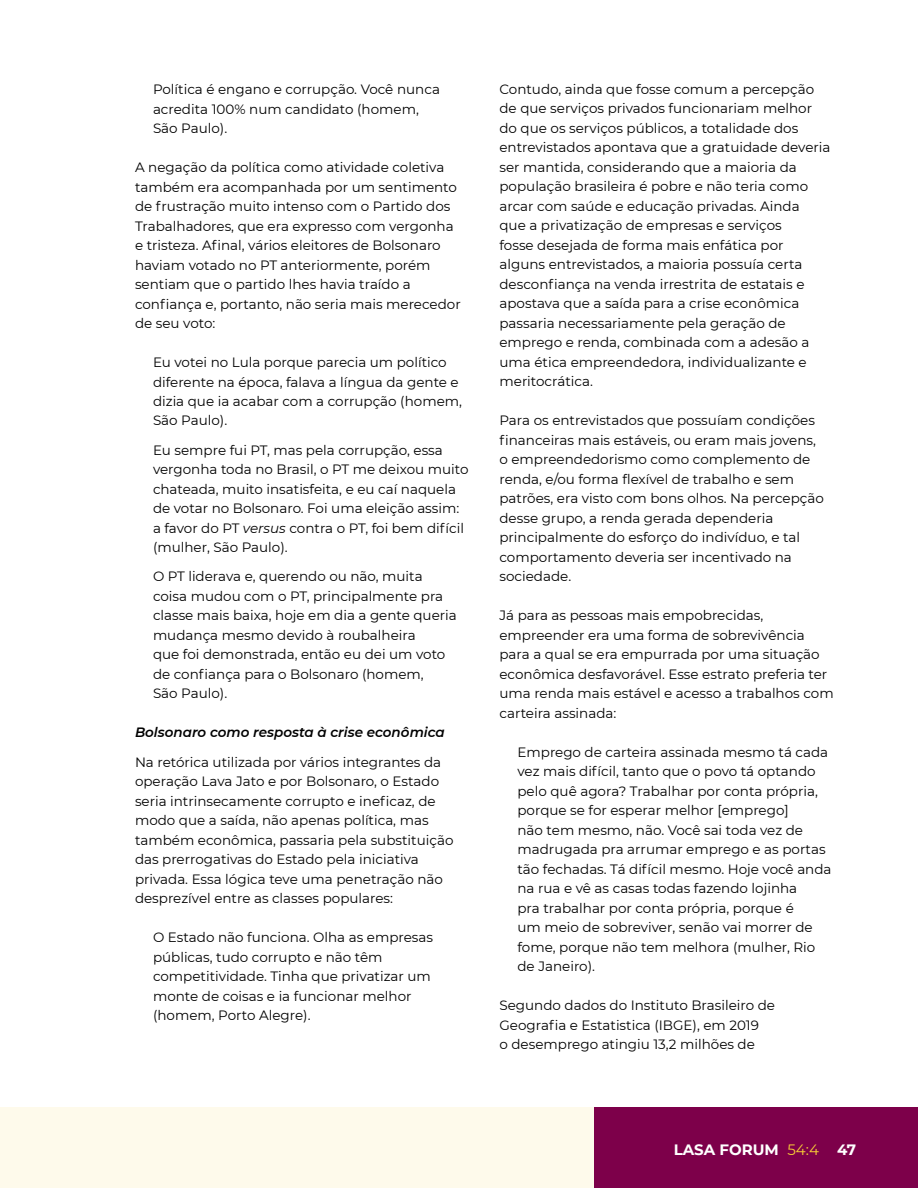
<style>
.page{position:relative;width:918px;height:1188px;background:#fff}
.page>*{position:absolute;margin:0;border:0;box-sizing:border-box;transform-origin:0 0}
.t1{font:700 15px "Montserrat";color:#fff}
.t2{font:13.5px/19.5px "Montserrat";color:#000}
.t3{font:italic 600 13.5px "Montserrat";color:#000}
.s1{font-style:italic}
.s2{font-weight:400;color:#f7cd36}
</style>
<div class="page">
<div style="left:0;top:1107px;width:594px;height:81px;background:#fefaeb"></div>
<div style="left:594px;top:1107px;width:324px;height:81px;background:#7d004a"></div>
<p class="t2" style="left:153px;top:79px;width:288px">Política é engano e corrupção. Você nunca acredita 100% num candidato (homem,<br>São Paulo).</p>
<p class="t2" style="left:135px;top:157px;width:327px">A negação da política como atividade coletiva também era acompanhada por um sentimento de frustração muito intenso com o Partido dos Trabalhadores, que era expresso com vergonha e tristeza. Afinal, vários eleitores de Bolsonaro haviam votado no PT anteriormente, porém sentiam que o partido lhes havia traído a confiança e, portanto, não seria mais merecedor de seu voto:</p>
<p class="t2" style="left:153px;top:352px;width:311px">Eu votei no Lula porque parecia um político diferente na época, falava a língua da gente e dizia que ia acabar com a corrupção (homem, São Paulo).</p>
<p class="t2" style="left:153px;top:440px;width:317px">Eu sempre fui PT, mas pela corrupção, essa vergonha toda no Brasil, o PT me deixou muito chateada, muito insatisfeita, e eu caí naquela de votar no Bolsonaro. Foi uma eleição assim: a favor do PT <span class="s1">versus</span> contra o PT, foi bem difícil (mulher, São Paulo).</p>
<p class="t2" style="left:153px;top:566px;width:305px">O PT liderava e, querendo ou não, muita coisa mudou com o PT, principalmente pra classe mais baixa, hoje em dia a gente queria mudança mesmo devido à roubalheira<br>que foi demonstrada, então eu dei um voto de confiança para o Bolsonaro (homem,<br>São Paulo).</p>
<p class="t3" style="left:135px;top:723px;width:311px">Bolsonaro como resposta à crise econômica</p>
<p class="t2" style="left:135px;top:752px;width:320px">Na retórica utilizada por vários integrantes da operação Lava Jato e por Bolsonaro, o Estado seria intrinsecamente corrupto e ineficaz, de modo que a saída, não apenas política, mas também econômica, passaria pela substituição das prerrogativas do Estado pela iniciativa privada. Essa lógica teve uma penetração não desprezível entre as classes populares:</p>
<p class="t2" style="left:153px;top:927px;width:282px">O Estado não funciona. Olha as empresas públicas, tudo corrupto e não têm competitividade. Tinha que privatizar um monte de coisas e ia funcionar melhor (homem, Porto Alegre).</p>
<p class="t2" style="left:500px;top:79px;width:332px">Contudo, ainda que fosse comum a percepção de que serviços privados funcionariam melhor do que os serviços públicos, a totalidade dos entrevistados apontava que a gratuidade deveria ser mantida, considerando que a maioria da população brasileira é pobre e não teria como arcar com saúde e educação privadas. Ainda<br>que a privatização de empresas e serviços<br>fosse desejada de forma mais enfática por alguns entrevistados, a maioria possuía certa desconfiança na venda irrestrita de estatais e apostava que a saída para a crise econômica passaria necessariamente pela geração de emprego e renda, combinada com a adesão a uma ética empreendedora, individualizante e meritocrática.</p>
<p class="t2" style="left:500px;top:410px;width:326px">Para os entrevistados que possuíam condições financeiras mais estáveis, ou eram mais jovens, o empreendedorismo como complemento de renda, e/ou forma flexível de trabalho e sem patrões, era visto com bons olhos. Na percepção desse grupo, a renda gerada dependeria principalmente do esforço do indivíduo, e tal comportamento deveria ser incentivado na sociedade.</p>
<p class="t2" style="left:500px;top:605px;width:336px">Já para as pessoas mais empobrecidas, empreender era uma forma de sobrevivência para a qual se era empurrada por uma situação econômica desfavorável. Esse estrato preferia ter uma renda mais estável e acesso a trabalhos com carteira assinada:</p>
<p class="t2" style="left:518px;top:742px;width:316px">Emprego de carteira assinada mesmo tá cada vez mais difícil, tanto que o povo tá optando pelo quê agora? Trabalhar por conta própria, porque se for esperar melhor [emprego]<br>não tem mesmo, não. Você sai toda vez de madrugada pra arrumar emprego e as portas tão fechadas. Tá difícil mesmo. Hoje você anda na rua e vê as casas todas fazendo lojinha<br>pra trabalhar por conta própria, porque é<br>um meio de sobreviver, senão vai morrer de fome, porque não tem melhora (mulher, Rio de Janeiro).</p>
<p class="t2" style="left:500px;top:995px;width:277px">Segundo dados do Instituto Brasileiro de<br>Geografia e Estatistica (IBGE), em 2019<br>o desemprego atingiu 13,2 milhões de</p>
<p class="t1" style="left:674px;top:1139px;width:184px">LASA FORUM <span class="s2">54:4</span> 47</p>
</div>
